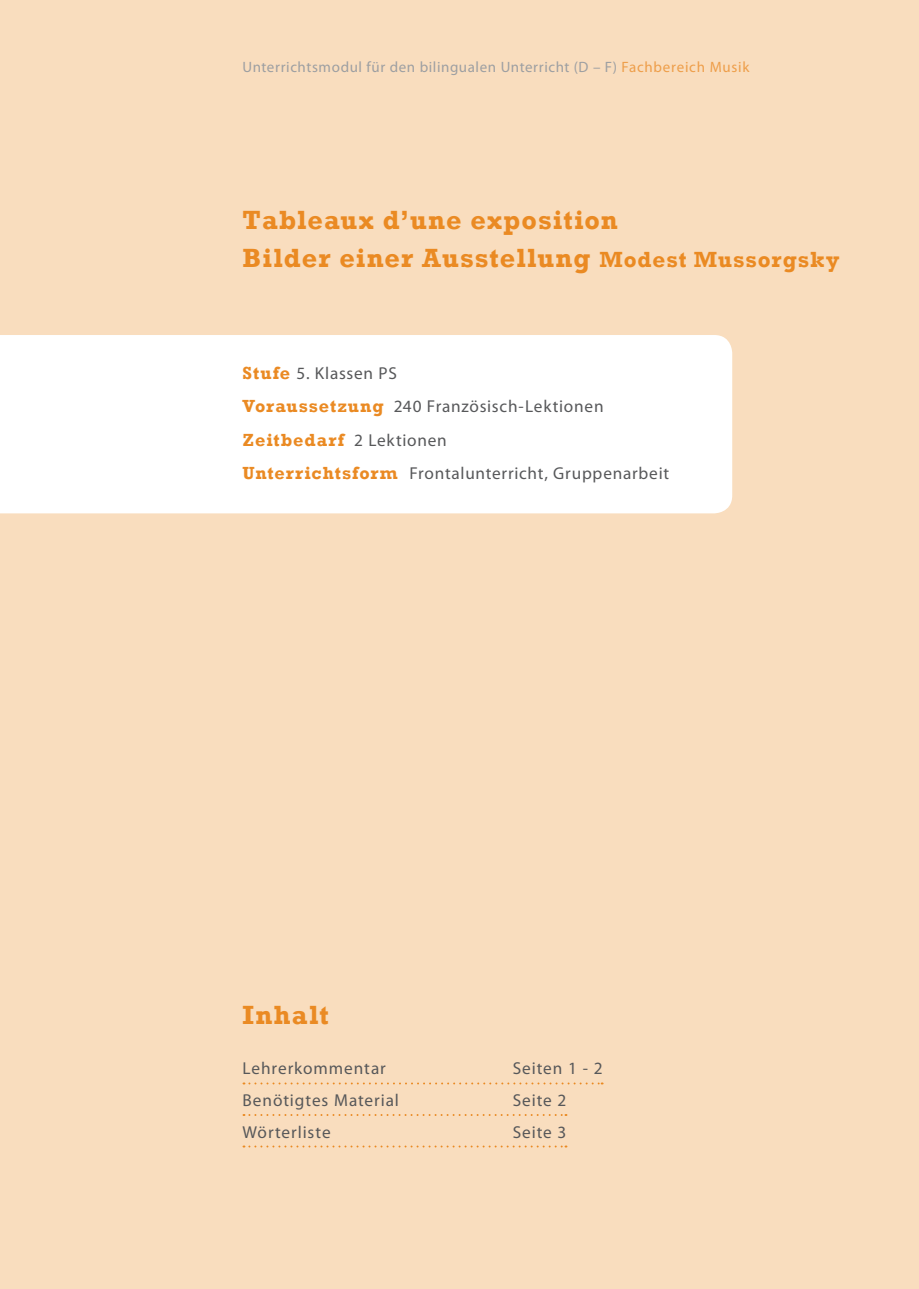
<style>
.page{position:relative;width:919px;height:1289px;background:#fff}
.page>*{position:absolute;margin:0;border:0;box-sizing:border-box;transform-origin:0 0}
.t1{font:700 27px/37.5px "Rockwell";letter-spacing:.04em;color:#ea8a23}
.t2{font:700 18px "Rockwell";letter-spacing:.06em;color:#ea8a23}
.t3{font:17.25px/33.3px "Myriad Pro";letter-spacing:.045em;color:#57585a}
.t4{font:15px "Myriad Pro";letter-spacing:.04em;color:#9d9fa2}
.s1{color:#ee9e4a}
.s2{font-size:22.5px}
.s3{font-family:"Rockwell";font-weight:700;font-size:18px;color:#ea8a23}
.s4{font-family:"Myriad Pro";font-weight:400;font-size:17.25px;color:#57585a}
</style>
<div class="page">
<div style="left:0;top:0;width:918px;height:1288px;background:#f9ddbe"></div>
<div style="left:0;top:335px;width:732px;height:178px;background:#fff"></div>
<svg style="left:243px;top:1082px;width:359px;height:2px"></svg>
<svg style="left:243px;top:1114px;width:323px;height:1px"></svg>
<svg style="left:243px;top:1145px;width:323px;height:2px"></svg>
<p class="t4" style="left:242px;top:57px;width:508px">Unterrichtsmodul für den bilingualen Unterricht (D – F) <span class="s1">Fachbereich Musik</span></p>
<h1 class="t1" style="left:243px;top:201px;width:598px">Tableaux d’une exposition<br>Bilder einer Ausstellung <span class="s2">Modest Mussorgsky</span></h1>
<p class="t3" style="left:242px;top:356px;width:362px"><span class="s3">Stufe</span> 5. Klassen PS<br><span class="s3">Voraussetzung</span> 240 Französisch-Lektionen</p>
<p class="t2" style="left:242px;top:428px;width:206px">Zeitbedarf <span class="s4">2 Lektionen</span></p>
<p class="t3" style="left:242px;top:456px;width:428px"><span class="s3">Unterrichtsform</span> Frontalunterricht, Gruppenarbeit</p>
<h1 class="t1" style="left:242px;top:996px;width:88px">Inhalt</h1>
<p class="t3" style="left:242px;top:1051px;width:145px">Lehrerkommentar</p>
<p class="t3" style="left:512px;top:1051px;width:91px">Seiten 1 - 2</p>
<p class="t3" style="left:242px;top:1083px;width:158px">Benötigtes Material</p>
<p class="t3" style="left:512px;top:1083px;width:55px">Seite 2</p>
<p class="t3" style="left:242px;top:1114px;width:90px">Wörterliste</p>
<p class="t3" style="left:512px;top:1114px;width:55px">Seite 3</p>
</div>
